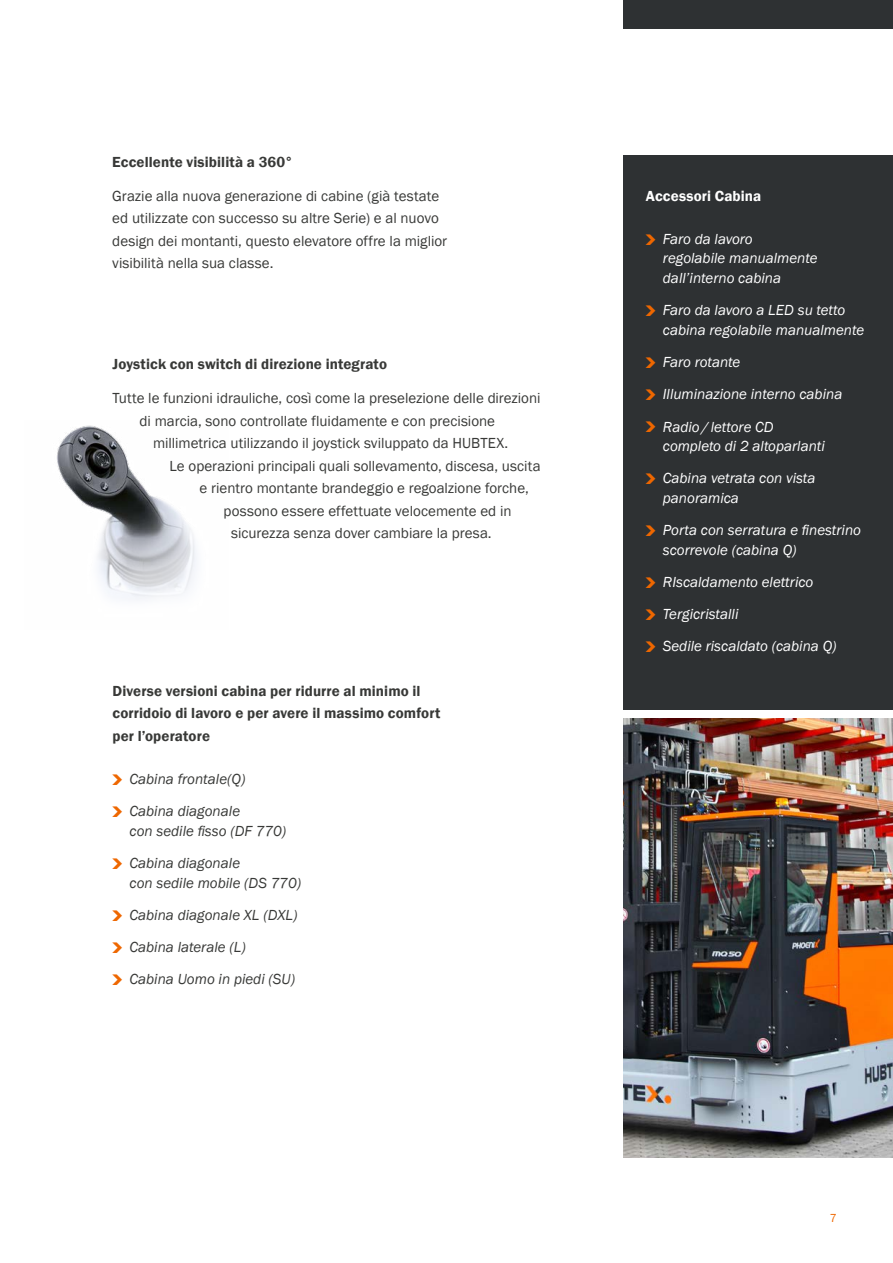
<style>
.page{position:relative;width:893px;height:1263px;background:#fff}
.page>*{position:absolute;margin:0;border:0;box-sizing:border-box;transform-origin:0 0}
.t1{font:15px/22.5px "Franklin Gothic";color:#383937}
.t2{font:italic 15px/32.2px "Franklin Gothic";color:#fff}
.t3{font:600 15px/22.5px "Franklin Gothic";letter-spacing:.005em;color:#383937}
.t4{font:italic 15px/32.2px "Franklin Gothic";color:#383937}
.t5{font:600 15px "Franklin Gothic";letter-spacing:.01em;color:#fff}
.t6{font:12px "Franklin Gothic";color:#ee6700}
</style>
<div class="page">
<div style="left:624px;top:156px;width:269px;height:554px;background:#2e3133"></div>
<div style="left:624px;top:0;width:269px;height:28px;background:#2e3133"></div>
<img style="left:624px;top:719px;width:269px;height:438px">
<img style="left:57px;top:425px;width:140px;height:175px">
<p class="t3" style="left:112px;top:151px;width:183px">Eccellente visibilità a 360°</p>
<p class="t1" style="left:112px;top:185px;width:336px">Grazie alla nuova generazione di cabine (già testate ed utilizzate con successo su altre Serie) e al nuovo design dei montanti, questo elevatore offre la miglior visibilità nella sua classe.</p>
<p class="t5" style="left:646px;top:186px;width:117px">Accessori Cabina</p>
<p class="t2" style="left:663px;top:229px;width:156px;line-height:19.5px">Faro da lavoro regolabile manualmente dall’interno cabina</p>
<p class="t2" style="left:663px;top:301px;width:203px;line-height:19.5px">Faro da lavoro a LED su tetto cabina regolabile manualmente</p>
<p class="t2" style="left:663px;top:346px;width:181px">Faro rotante<br>Illuminazione interno cabina<br>Radio / lettore CD</p>
<p class="t2" style="left:663px;top:430px;width:164px">completo di 2 altoparlanti<br>Cabina vetrata con vista</p>
<p class="t2" style="left:663px;top:482px;width:200px">panoramica<br>Porta con serratura e finestrino</p>
<p class="t2" style="left:663px;top:534px;width:175px">scorrevole (cabina Q)<br>RIscaldamento elettrico<br>Tergicristalli<br>Sedile riscaldato (cabina Q)</p>
<p class="t3" style="left:113px;top:353px;width:276px">Joystick con switch di direzione integrato</p>
<p class="t1" style="left:113px;top:387px;width:429px">Tutte le funzioni idrauliche, così come la preselezione delle direzioni</p>
<p class="t1" style="left:140px;top:410px;width:357px">di marcia, sono controllate fluidamente e con precisione</p>
<p class="t1" style="left:153px;top:432px;width:357px">millimetrica utilizzando il joystick sviluppato da HUBTEX.</p>
<p class="t1" style="left:170px;top:455px;width:373px">Le operazioni principali quali sollevamento, discesa, uscita</p>
<p class="t1" style="left:200px;top:477px;width:331px">e rientro montante brandeggio e regoalzione forche,</p>
<p class="t1" style="left:224px;top:500px;width:289px">possono essere effettuate velocemente ed in</p>
<p class="t1" style="left:231px;top:522px;width:262px">sicurezza senza dover cambiare la presa.</p>
<p class="t3" style="left:113px;top:680px;width:329px">Diverse versioni cabina per ridurre al minimo il corridoio di lavoro e per avere il massimo comfort per l’operatore</p>
<p class="t4" style="left:130px;top:763px;width:117px">Cabina frontale(Q)<br>Cabina diagonale</p>
<p class="t4" style="left:130px;top:815px;width:158px">con sedile fisso (DF 770)<br>Cabina diagonale</p>
<p class="t4" style="left:130px;top:867px;width:173px">con sedile mobile (DS 770)<br>Cabina diagonale XL (DXL)<br>Cabina laterale (L)<br>Cabina Uomo in piedi (SU)</p>
<p class="t6" style="left:830px;top:1211px;width:9px">7</p>
</div>
